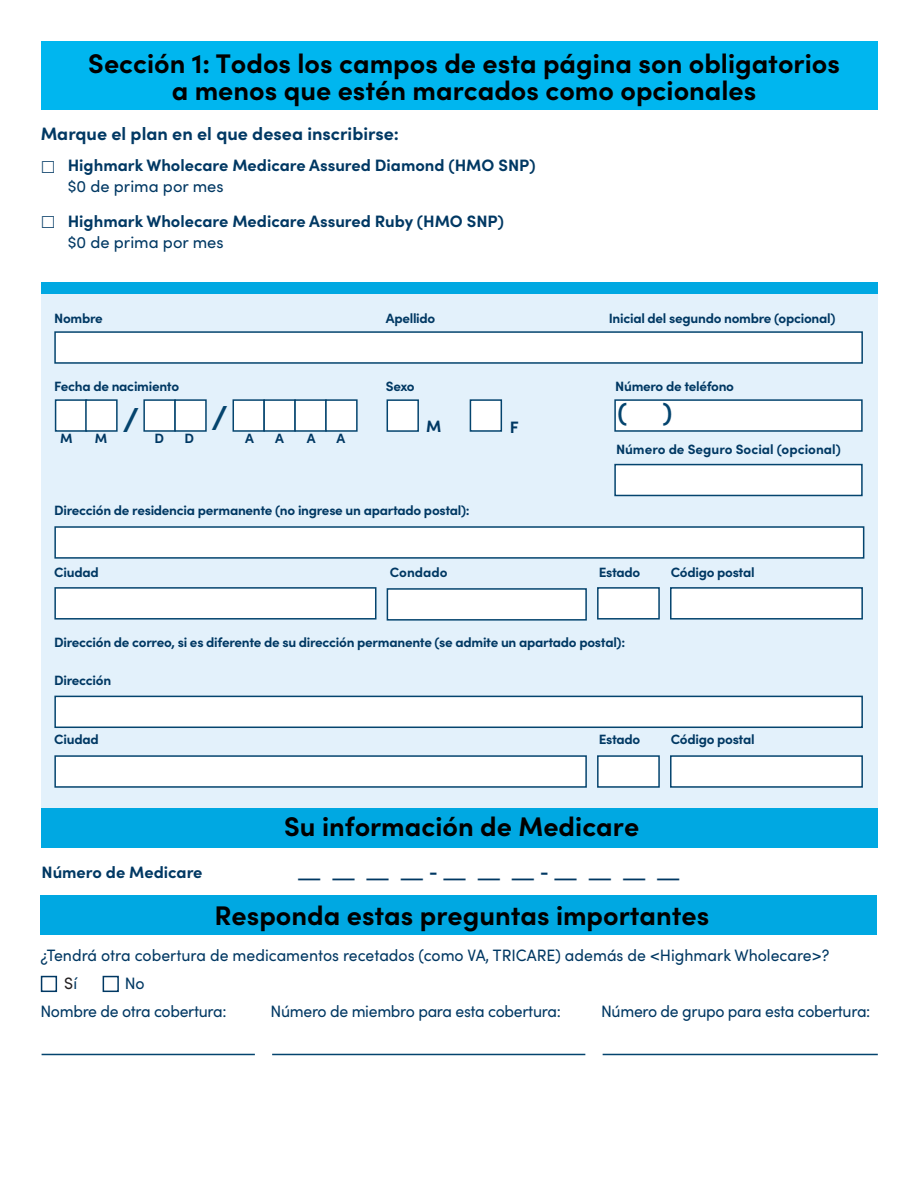
<style>
.page{position:relative;width:918px;height:1188px;background:#fff}
.page>*{position:absolute;margin:0;border:0;box-sizing:border-box;transform-origin:0 0}
.t1{font:700 34.8px "Sofia Pro";color:#04446e}
.t2{font:700 27px/27px "Sofia Pro";color:#000;text-align:center}
.t3{font:700 25.5px "Sofia Pro";color:#04446e}
.t4{font:700 18px "Sofia Pro";color:#003863}
.t5{font:700 18px "Sofia Pro";color:#003863;scale:2 1}
.t6{font:16.5px/27.8px "Sofia Pro";letter-spacing:-.01em;color:#003863;scale:.96 1}
.t7{font:700 16.5px "Sofia Pro";color:#003863}
.t8{font:16.5px "Sofia Pro";letter-spacing:-.01em;color:#003863}
.t9{font:700 13.5px "Sofia Pro";letter-spacing:-.02em;color:#003863}
.t10{font:700 13.5px "Sofia Pro";color:#003863}
.s1{color:#231f20}
</style>
<div class="page">
<div style="left:41px;top:282px;width:837px;height:12px;background:#00a8e2"></div>
<div style="left:41px;top:976px;width:16px;height:16px;background:#fff;border:2px solid #003863"></div>
<div style="left:103px;top:976px;width:16px;height:16px;background:#fff;border:2px solid #003863"></div>
<hr style="left:42px;top:1054px;width:213px;height:1px;background:#04446e">
<hr style="left:272px;top:1054px;width:313px;height:1px;background:#04446e">
<hr style="left:603px;top:1054px;width:275px;height:1px;background:#04446e">
<div style="left:41px;top:41px;width:837px;height:69px;background:#00b6ef"></div>
<div style="left:41px;top:294px;width:837px;height:534px;background:#e3f1fb"></div>
<div style="left:470px;top:399px;width:32px;height:33px;background:#fff;border:2px solid #04446e"></div>
<div style="left:55px;top:399px;width:32px;height:33px;background:#fff;border:2px solid #04446e"></div>
<div style="left:85px;top:399px;width:33px;height:33px;background:#fff;border:2px solid #04446e"></div>
<div style="left:143px;top:399px;width:33px;height:33px;background:#fff;border:2px solid #04446e"></div>
<div style="left:174px;top:399px;width:33px;height:33px;background:#fff;border:2px solid #04446e"></div>
<div style="left:233px;top:399px;width:32px;height:33px;background:#fff;border:2px solid #04446e"></div>
<div style="left:263px;top:399px;width:33px;height:33px;background:#fff;border:2px solid #04446e"></div>
<div style="left:294px;top:399px;width:33px;height:33px;background:#fff;border:2px solid #04446e"></div>
<div style="left:325px;top:399px;width:33px;height:33px;background:#fff;border:2px solid #04446e"></div>
<div style="left:54px;top:331px;width:809px;height:33px;background:#fff;border:2px solid #04446e"></div>
<div style="left:614px;top:399px;width:249px;height:33px;background:#fff;border:2px solid #04446e"></div>
<div style="left:387px;top:399px;width:32px;height:33px;background:#fff;border:2px solid #04446e"></div>
<div style="left:41px;top:808px;width:837px;height:40px;background:#00a8e2"></div>
<div style="left:54px;top:526px;width:810px;height:33px;background:#fff;border:2px solid #04446e"></div>
<div style="left:54px;top:587px;width:322px;height:33px;background:#fff;border:2px solid #04446e"></div>
<div style="left:54px;top:755px;width:533px;height:33px;background:#fff;border:2px solid #04446e"></div>
<div style="left:54px;top:696px;width:809px;height:32px;background:#fff;border:2px solid #04446e"></div>
<div style="left:597px;top:587px;width:63px;height:33px;background:#fff;border:2px solid #04446e"></div>
<div style="left:597px;top:755px;width:63px;height:33px;background:#fff;border:2px solid #04446e"></div>
<div style="left:670px;top:587px;width:193px;height:33px;background:#fff;border:2px solid #04446e"></div>
<div style="left:670px;top:755px;width:193px;height:33px;background:#fff;border:2px solid #04446e"></div>
<div style="left:387px;top:588px;width:200px;height:33px;background:#fff;border:2px solid #04446e"></div>
<div style="left:614px;top:464px;width:249px;height:32px;background:#fff;border:2px solid #04446e"></div>
<div style="left:40px;top:896px;width:838px;height:39px;background:#00a8e2"></div>
<h2 class="t2" style="left:88px;top:48px;width:753px">Sección 1: Todos los campos de esta página son obligatorios a menos que estén marcados como opcionales</h2>
<p class="t4" style="left:41px;top:119px;width:360px">Marque el plan en el que desea inscribirse:</p>
<p class="t7" style="left:68px;top:153px;width:469px">Highmark Wholecare Medicare Assured Diamond (HMO SNP)</p>
<p class="t8" style="left:68px;top:175px;width:157px">$0 de prima por mes</p>
<p class="t7" style="left:68px;top:208px;width:438px">Highmark Wholecare Medicare Assured Ruby (HMO SNP)</p>
<p class="t8" style="left:68px;top:230px;width:157px">$0 de prima por mes</p>
<p class="t9" style="left:54px;top:307px;width:50px">Nombre</p>
<p class="t9" style="left:386px;top:307px;width:51px">Apellido</p>
<p class="t9" style="left:609px;top:307px;width:228px">Inicial del segundo nombre (opcional)</p>
<p class="t9" style="left:54px;top:376px;width:126px">Fecha de nacimiento</p>
<p class="t9" style="left:386px;top:376px;width:30px">Sexo</p>
<p class="t9" style="left:615px;top:376px;width:120px">Número de teléfono</p>
<h1 class="t1" style="left:122px;top:393px;width:18px">/</h1>
<h3 class="t3" style="left:618px;top:393px;width:11px">(</h3>
<h3 class="t3" style="left:663px;top:393px;width:11px">)</h3>
<h1 class="t1" style="left:211px;top:391px;width:18px">/</h1>
<p class="t7" style="left:426px;top:414px;width:17px">M</p>
<p class="t7" style="left:510px;top:415px;width:10px">F</p>
<p class="t9" style="left:60px;top:428px;width:14px">M</p>
<p class="t9" style="left:95px;top:428px;width:14px">M</p>
<p class="t9" style="left:155px;top:428px;width:11px">D</p>
<p class="t9" style="left:185px;top:428px;width:11px">D</p>
<p class="t9" style="left:245px;top:428px;width:10px">A</p>
<p class="t9" style="left:275px;top:428px;width:10px">A</p>
<p class="t9" style="left:307px;top:428px;width:10px">A</p>
<p class="t9" style="left:337px;top:428px;width:10px">A</p>
<p class="t10" style="left:616px;top:439px;width:226px">Número de Seguro Social (opcional)</p>
<p class="t9" style="left:54px;top:500px;width:417px">Dirección de residencia permanente (no ingrese un apartado postal):</p>
<p class="t9" style="left:54px;top:562px;width:46px">Ciudad</p>
<p class="t10" style="left:390px;top:562px;width:59px">Condado</p>
<p class="t9" style="left:599px;top:562px;width:43px">Estado</p>
<p class="t9" style="left:671px;top:562px;width:85px">Código postal</p>
<p class="t9" style="left:54px;top:632px;width:572px">Dirección de correo, si es diferente de su dirección permanente (se admite un apartado postal):</p>
<p class="t9" style="left:54px;top:670px;width:58px">Dirección</p>
<p class="t9" style="left:54px;top:729px;width:46px">Ciudad</p>
<p class="t9" style="left:599px;top:729px;width:43px">Estado</p>
<p class="t9" style="left:671px;top:729px;width:85px">Código postal</p>
<h3 class="t2" style="left:284px;top:811px;width:357px">Su información de Medicare</h3>
<p class="t7" style="left:42px;top:860px;width:163px">Número de Medicare</p>
<h3 class="t5" style="left:297px;top:858px;width:194px">__ _ _ -_ _ _ -_ _ _ _</h3>
<h3 class="t2" style="left:215px;top:900px;width:496px">Responda estas preguntas importantes</h3>
<p class="t6" style="left:64px;top:940px;width:798px;text-indent:-24px">¿Tendrá otra cobertura de medicamentos recetados (como VA, TRICARE) además de &lt;Highmark Wholecare&gt;?<br><span class="s1">S</span>í</p>
<p class="t6" style="left:40px;top:968px;width:195px;text-align:center">No<br>Nombre de otra cobertura:</p>
<p class="t6" style="left:271px;top:996px;width:304px">Número de miembro para esta cobertura:</p>
<p class="t6" style="left:601px;top:996px;width:282px">Número de grupo para esta cobertura:</p>
</div>
